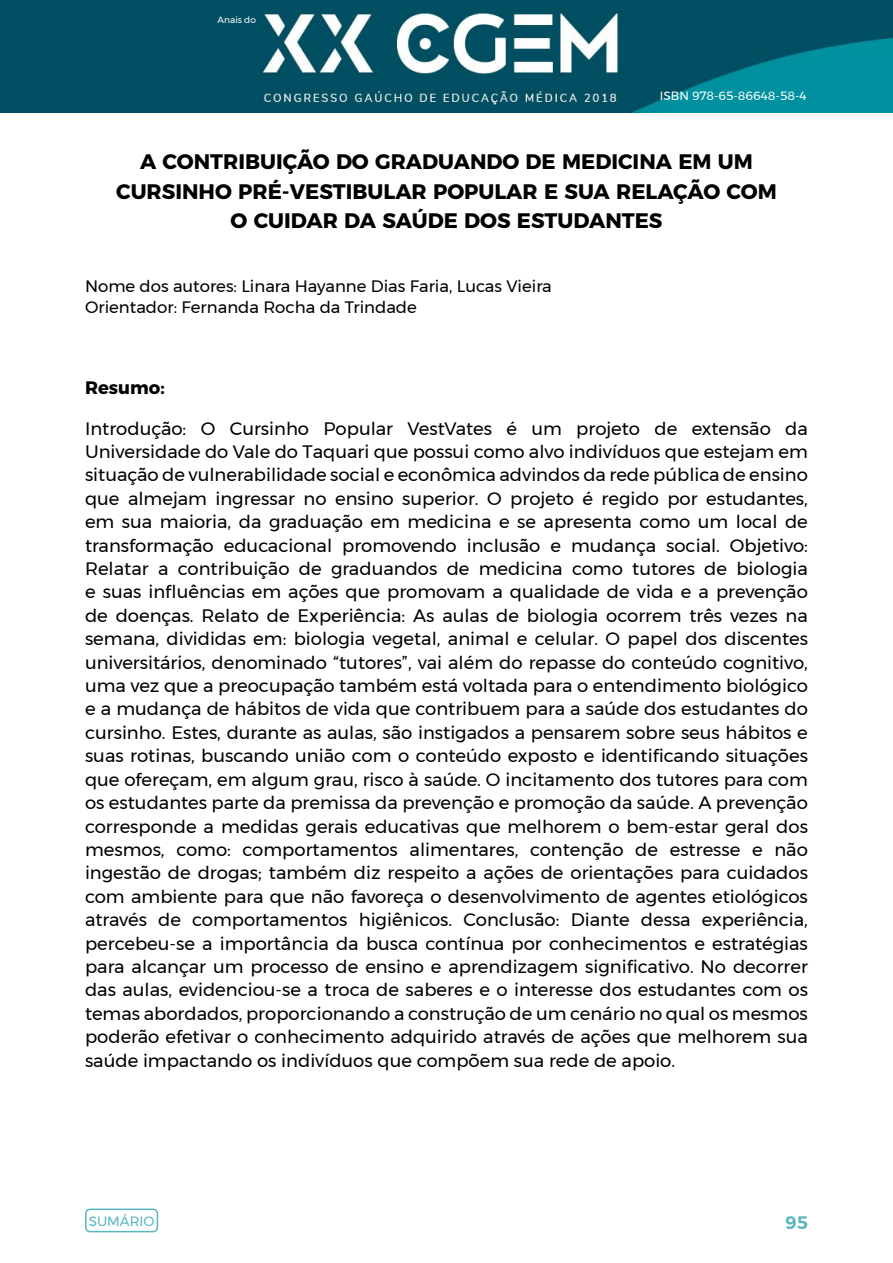
<style>
.page{position:relative;width:893px;height:1263px;background:#fff}
.page>*{position:absolute;margin:0;border:0;box-sizing:border-box;transform-origin:0 0}
.t1{font:700 21px/29.4px "Montserrat";color:#000;text-align:center}
.t2{font:18px/23.4px "Montserrat";color:#000;text-align:justify}
.t3{font:700 18px "Montserrat";color:#000}
.t4{font:600 18px "Montserrat";color:#58b6bf}
.t5{font:16.5px/21.5px "Montserrat";color:#000}
.t6{font:13.5px "Montserrat";color:#58b6bf}
.t7{font:12px "Montserrat";color:#fff}
.t8{font:9px "Montserrat";color:#fff}
</style>
<div class="page">
<img style="left:0;top:0;width:893px;height:113px">
<div style="left:85px;top:1208px;width:73px;height:24px;border:2px solid #58b6bf;border-radius:4px"></div>
<p class="t8" style="left:218px;top:13px;width:40px">Anais do</p>
<p class="t7" style="left:660px;top:86px;width:148px">ISBN 978-65-86648-58-4</p>
<p class="t1" style="left:116px;top:145px;width:662px">A CONTRIBUIÇÃO DO GRADUANDO DE MEDICINA EM UM<br>CURSINHO PRÉ-VESTIBULAR POPULAR E SUA RELAÇÃO COM<br>O CUIDAR DA SAÚDE DOS ESTUDANTES</p>
<p class="t5" style="left:85px;top:275px;width:468px">Nome dos autores: Linara Hayanne Dias Faria, Lucas Vieira<br>Orientador: Fernanda Rocha da Trindade</p>
<p class="t3" style="left:85px;top:373px;width:81px">Resumo:</p>
<p class="t2" style="left:85px;top:416px;width:724px">Introdução: O Cursinho Popular VestVates é um projeto de extensão da Universidade do Vale do Taquari que possui como alvo indivíduos que estejam em situação de vulnerabilidade social e econômica advindos da rede pública de ensino que almejam ingressar no ensino superior. O projeto é regido por estudantes, em sua maioria, da graduação em medicina e se apresenta como um local de transformação educacional promovendo inclusão e mudança social. Objetivo:<br>Relatar a contribuição de graduandos de medicina como tutores de biologia e suas influências em ações que promovam a qualidade de vida e a prevenção de doenças. Relato de Experiência: As aulas de biologia ocorrem três vezes na semana, divididas em: biologia vegetal, animal e celular. O papel dos discentes universitários, denominado “tutores”, vai além do repasse do conteúdo cognitivo, uma vez que a preocupação também está voltada para o entendimento biológico e a mudança de hábitos de vida que contribuem para a saúde dos estudantes do cursinho. Estes, durante as aulas, são instigados a pensarem sobre seus hábitos e suas rotinas, buscando união com o conteúdo exposto e identificando situações que ofereçam, em algum grau, risco à saúde. O incitamento dos tutores para com os estudantes parte da premissa da prevenção e promoção da saúde. A prevenção corresponde a medidas gerais educativas que melhorem o bem-estar geral dos mesmos, como: comportamentos alimentares, contenção de estresse e não ingestão de drogas; também diz respeito a ações de orientações para cuidados com ambiente para que não favoreça o desenvolvimento de agentes etiológicos através de comportamentos higiênicos. Conclusão: Diante dessa experiência, percebeu-se a importância da busca contínua por conhecimentos e estratégias para alcançar um processo de ensino e aprendizagem significativo. No decorrer das aulas, evidenciou-se a troca de saberes e o interesse dos estudantes com os temas abordados, proporcionando a construção de um cenário no qual os mesmos poderão efetivar o conhecimento adquirido através de ações que melhorem sua saúde impactando os indivíduos que compõem sua rede de apoio.</p>
<p class="t6" style="left:89px;top:1210px;width:67px">SUMÁRIO</p>
<p class="t4" style="left:785px;top:1208px;width:24px">95</p>
</div>
